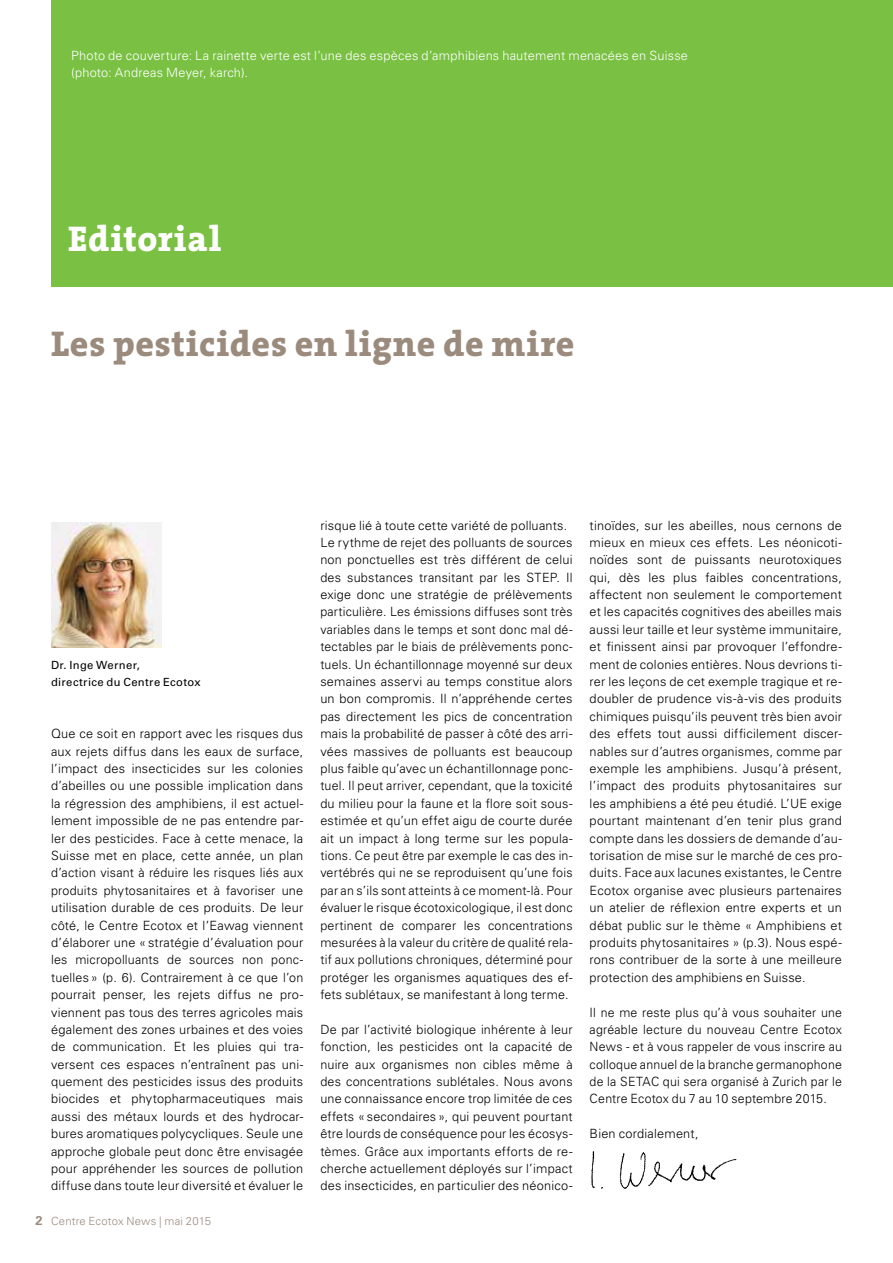
<style>
.page{position:relative;width:893px;height:1263px;background:#fff}
.page>*{position:absolute;margin:0;border:0;box-sizing:border-box;transform-origin:0 0}
.t1{font:800 36px "The Serif";letter-spacing:.02em;color:#9a8b7d}
.t2{font:800 36px "The Serif";letter-spacing:.02em;color:#fff}
.t3{font:300 12.75px/17.4px "Univers LT";letter-spacing:.015em;color:#000;text-align:justify}
.t4{font:300 12.75px/17.4px "Univers LT";letter-spacing:.015em;color:#fff}
.t5{font:11.25px/17.4px "Univers LT";letter-spacing:.03em;color:#000}
.t6{font:300 11.25px "Univers LT";letter-spacing:.015em;color:#9a8b7d}
.s1{font-weight:700;font-size:12.75px}
</style>
<div class="page">
<div style="left:51px;top:0;width:842px;height:286px;background:#7ac143"></div>
<img style="left:591px;top:1151px;width:146px;height:38px">
<img style="left:51px;top:522px;width:111px;height:126px">
<p class="t4" style="left:71px;top:47px;width:618px">Photo de couverture: La rainette verte est l’une des espèces d’amphibiens hautement menacées en Suisse (photo: Andreas Meyer, karch).</p>
<h1 class="t2" style="left:68px;top:216px;width:155px">Editorial</h1>
<h1 class="t1" style="left:51px;top:320px;width:525px">Les pesticides en ligne de mire</h1>
<p class="t5" style="left:51px;top:656px;width:151px">Dr. Inge Werner,<br>directrice du Centre Ecotox</p>
<p class="t3" style="left:51px;top:725px;width:254px">Que ce soit en rapport avec les risques dus aux rejets diffus dans les eaux de surface, l’impact des insecticides sur les colonies d’abeilles ou une possible implication dans la régression des amphibiens, il est actuel&shy;lement impossible de ne pas entendre par&shy;ler des pesticides. Face à cette menace, la Suisse met en place, cette année, un plan d’action visant à réduire les risques liés aux produits phytosanitaires et à favoriser une utilisation durable de ces produits. De leur côté, le Centre Ecotox et l’Eawag viennent d’élaborer une « stratégie d’évaluation pour les micropolluants de sources non ponc&shy;tuelles » (p. 6). Contrairement à ce que l’on pourrait penser, les rejets diffus ne pro&shy;viennent pas tous des terres agricoles mais également des zones urbaines et des voies de communication. Et les pluies qui tra&shy;versent ces espaces n’entraînent pas uni&shy;quement des pesticides issus des produits biocides et phytopharmaceutiques mais aussi des métaux lourds et des hydrocar&shy;bures aromatiques polycycliques. Seule une approche globale peut donc être envisagée pour appréhender les sources de pollution diffuse dans toute leur diversité et évaluer le</p>
<p class="t6" style="left:35px;top:1214px;width:177px"><span class="s1">2</span> Centre Ecotox News | mai 2015</p>
<p class="t3" style="left:320px;top:516px;width:254px;text-align:left">risque lié à toute cette variété de polluants.<br>Le rythme de rejet des polluants de sources non ponctuelles est très différent de celui des substances transitant par les STEP. Il exige donc une stratégie de prélèvements particulière. Les émissions diffuses sont très variables dans le temps et sont donc mal dé&shy;tectables par le biais de prélèvements ponc&shy;tuels. Un échantillonnage moyenné sur deux semaines asservi au temps constitue alors un bon compromis. Il n’appréhende certes pas directement les pics de concentration mais la probabilité de passer à côté des arri&shy;vées massives de polluants est beaucoup plus faible qu’avec un échantillonnage ponc&shy;tuel. Il peut arriver, cependant, que la toxicité du milieu pour la faune et la flore soit sous&shy;estimée et qu’un effet aigu de courte durée ait un impact à long terme sur les popula&shy;tions. Ce peut être par exemple le cas des in&shy;vertébrés qui ne se reproduisent qu’une fois par an s’ils sont atteints à ce moment-là. Pour évaluer le risque écotoxicologique, il est donc pertinent de comparer les concentrations mesurées à la valeur du critère de qualité rela&shy;tif aux pollutions chroniques, déterminé pour protéger les organismes aquatiques des ef&shy;fets sublétaux, se manifestant à long terme.</p>
<p class="t3" style="left:320px;top:1021px;width:254px">De par l’activité biologique inhérente à leur fonction, les pesticides ont la capacité de nuire aux organismes non cibles même à des concentrations sublétales. Nous avons une connaissance encore trop limitée de ces effets « secondaires », qui peuvent pourtant être lourds de conséquence pour les écosys&shy;tèmes. Grâce aux importants efforts de re&shy;cherche actuellement déployés sur l’impact des insecticides, en particulier des néonico-</p>
<p class="t3" style="left:590px;top:516px;width:254px">tinoïdes, sur les abeilles, nous cernons de mieux en mieux ces effets. Les néonicoti&shy;noïdes sont de puissants neurotoxiques qui, dès les plus faibles concentrations, affectent non seulement le comportement et les capacités cognitives des abeilles mais aussi leur taille et leur système immunitaire, et finissent ainsi par provoquer l’effondre&shy;ment de colonies entières. Nous devrions ti&shy;rer les leçons de cet exemple tragique et re&shy;doubler de prudence vis-à-vis des produits chimiques puisqu’ils peuvent très bien avoir des effets tout aussi difficilement discer&shy;nables sur d’autres organismes, comme par exemple les amphibiens. Jusqu’à présent, l’impact des produits phytosanitaires sur les amphibiens a été peu étudié. L’UE exige pourtant maintenant d’en tenir plus grand compte dans les dossiers de demande d’au&shy;torisation de mise sur le marché de ces pro&shy;duits. Face aux lacunes existantes, le Centre Ecotox organise avec plusieurs partenaires un atelier de réflexion entre experts et un débat public sur le thème « Amphibiens et produits phytosanitaires » (p.3). Nous espé&shy;rons contribuer de la sorte à une meilleure protection des amphibiens en Suisse.</p>
<p class="t3" style="left:590px;top:1003px;width:254px">Il ne me reste plus qu’à vous souhaiter une agréable lecture du nouveau Centre Ecotox News - et à vous rappeler de vous inscrire au colloque annuel de la branche germanophone de la SETAC qui sera organisé à Zurich par le Centre Ecotox du 7 au 10 septembre 2015.</p>
<p class="t3" style="left:590px;top:1125px;width:110px">Bien cordialement,</p>
</div>
